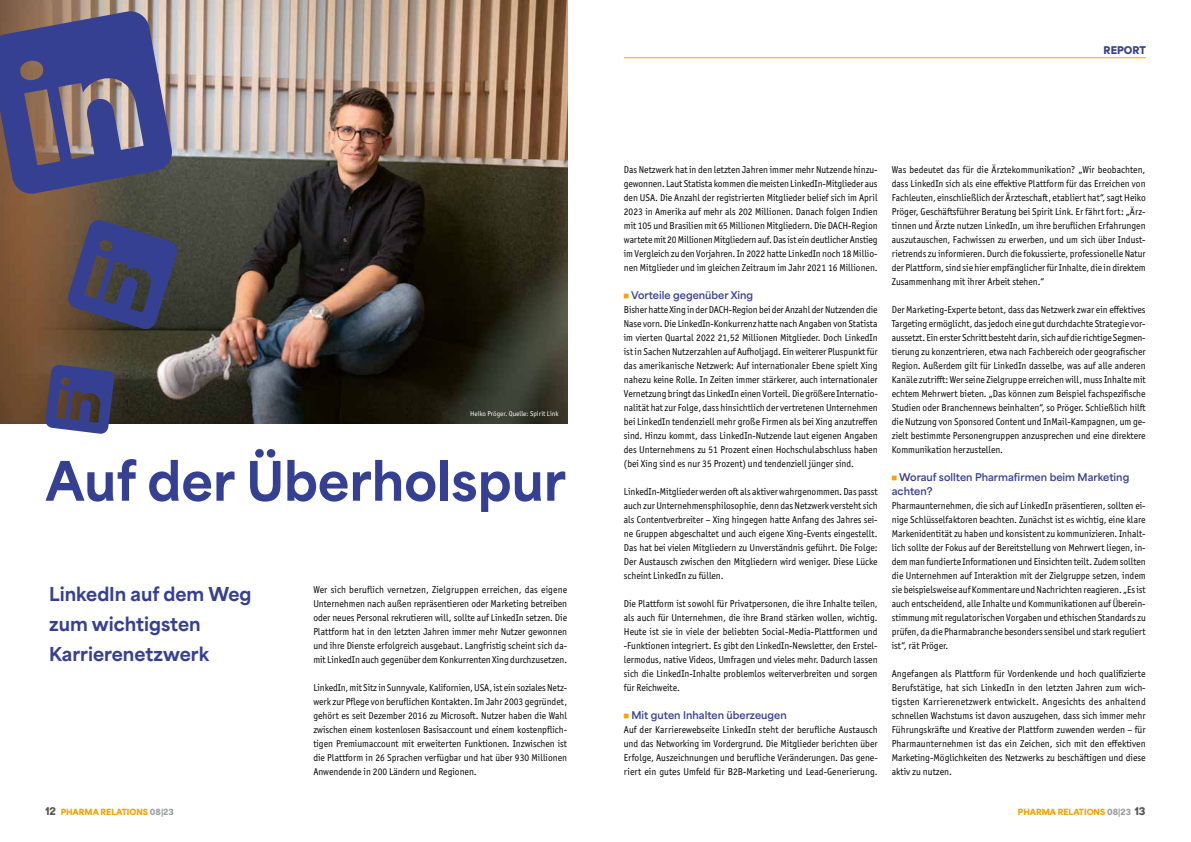
<style>
.page{position:relative;width:1191px;height:842px;background:#fff}
.page>*{position:absolute;margin:0;border:0;box-sizing:border-box;transform-origin:0 0}
.t1{font:800 51px "Area Normal";color:#364093}
.t2{font:800 18px/30px "Area Normal";color:#364093}
.t3{font:10px/14px "Officina Sans ITC Pro";color:#000;text-align:justify;scale:.95 1}
.t4{font:10px/14px "Officina Sans ITC Pro";color:#000;text-align:justify;scale:.96 1}
.t5{font:700 10px/14px "Area Normal";color:#364093}
.t6{font:900 10px "Area Normal";color:#364093}
.t7{font:900 8px "Area Normal";color:#f7a200}
.t8{font:7px "Officina Sans ITC Pro";color:#fff}
.s1{color:#f7a200}
.s2{font-size:10px;color:#555756}
.s3{color:#9d9e9e}
</style>
<div class="page">
<hr style="left:624px;top:57px;width:521px;height:1px;background:#f7a200">
<img style="left:0;top:0;width:567px;height:424px">
<svg style="left:0;top:10px;width:174px;height:185px;background:#5c5985"></svg>
<svg style="left:67px;top:219px;width:111px;height:111px;background:#414265"></svg>
<svg style="left:45px;top:364px;width:70px;height:70px;background:#4b4b78"></svg>
<p class="t8" style="left:470px;top:410px;width:90px">Heiko Pröger. Quelle: Spirit Link</p>
<h1 class="t1" style="left:45px;top:435px;width:522px">Auf der Überholspur</h1>
<h2 class="t2" style="left:49px;top:577px;width:204px">LinkedIn auf dem Weg zum wichtigsten<br>Karrierenetzwerk</h2>
<p class="t3" style="left:313px;top:582px;width:269px">Wer sich beruflich vernetzen, Zielgruppen erreichen, das eigene Unternehmen nach außen repräsentieren oder Marketing betreiben oder neues Personal rekrutieren will, sollte auf LinkedIn setzen. Die Plattform hat in den letzten Jahren immer mehr Nutzer gewonnen und ihre Dienste erfolgreich ausgebaut. Langfristig scheint sich da&shy;mit LinkedIn auch gegenüber dem Konkurrenten Xing durchzusetzen.</p>
<p class="t3" style="left:313px;top:680px;width:269px">LinkedIn, mit Sitz in Sunnyvale, Kalifornien, USA, ist ein soziales Netz&shy;werk zur Pflege von beruflichen Kontakten. Im Jahr 2003 gegründet, gehört es seit Dezember 2016 zu Microsoft. Nutzer haben die Wahl zwischen einem kostenlosen Basisaccount und einem kostenpflich&shy;tigen Premiumaccount mit erweiterten Funktionen. Inzwischen ist die Plattform in 26 Sprachen verfügbar und hat über 930 Millionen Anwendende in 200 Ländern und Regionen.</p>
<p class="t6" style="left:1103px;top:41px;width:44px">REPORT</p>
<p class="t3" style="left:624px;top:163px;width:269px">Das Netzwerk hat in den letzten Jahren immer mehr Nutzende hinzu&shy;gewonnen. Laut Statista kommen die meisten LinkedIn-Mitglieder aus den USA. Die Anzahl der registrierten Mitglieder belief sich im April 2023 in Amerika auf mehr als 202 Millionen. Danach folgen Indien mit 105 und Brasilien mit 65 Millionen Mitgliedern. Die DACH-Region wartete mit 20 Millionen Mitgliedern auf. Das ist ein deutlicher Anstieg im Vergleich zu den Vorjahren. In 2022 hatte LinkedIn noch 18 Millio&shy;nen Mitglieder und im gleichen Zeitraum im Jahr 2021 16 Millionen.</p>
<p class="t5" style="left:624px;top:287px;width:131px"><span class="s1">■</span> Vorteile gegenüber Xing</p>
<p class="t3" style="left:624px;top:303px;width:269px">Bisher hatte Xing in der DACH-Region bei der Anzahl der Nutzenden die Nase vorn. Die LinkedIn-Konkurrenz hatte nach Angaben von Statista im vierten Quartal 2022 21,52 Millionen Mitglieder. Doch LinkedIn ist in Sachen Nutzerzahlen auf Aufholjagd. Ein weiterer Pluspunkt für das amerikanische Netzwerk: Auf internationaler Ebene spielt Xing nahezu keine Rolle. In Zeiten immer stärkerer, auch internationaler Vernetzung bringt das LinkedIn einen Vorteil. Die größere Internatio&shy;nalität hat zur Folge, dass hinsichtlich der vertretenen Unternehmen bei LinkedIn tendenziell mehr große Firmen als bei Xing anzutreffen sind. Hinzu kommt, dass LinkedIn-Nutzende laut eigenen Angaben des Unternehmens zu 51 Prozent einen Hochschulabschluss haben (bei Xing sind es nur 35 Prozent) und tendenziell jünger sind.</p>
<p class="t3" style="left:624px;top:485px;width:269px">LinkedIn-Mitglieder werden oft als aktiver wahrgenommen. Das passt auch zur Unternehmensphilosophie, denn das Netzwerk versteht sich als Contentverbreiter – Xing hingegen hatte Anfang des Jahres sei&shy;ne Gruppen abgeschaltet und auch eigene Xing-Events eingestellt.<br>Das hat bei vielen Mitgliedern zu Unverständnis geführt. Die Folge:<br>Der Austausch zwischen den Mitgliedern wird weniger. Diese Lücke scheint LinkedIn zu füllen.</p>
<p class="t3" style="left:624px;top:597px;width:269px">Die Plattform ist sowohl für Privatpersonen, die ihre Inhalte teilen, als auch für Unternehmen, die ihre Brand stärken wollen, wichtig.<br>Heute ist sie in viele der beliebten Social-Media-Plattformen und -Funktionen integriert. Es gibt den LinkedIn-Newsletter, den Erstel&shy;lermodus, native Videos, Umfragen und vieles mehr. Dadurch lassen sich die LinkedIn-Inhalte problemlos weiterverbreiten und sorgen für Reichweite.</p>
<p class="t5" style="left:624px;top:707px;width:164px"><span class="s1">■</span> Mit guten Inhalten überzeugen</p>
<p class="t3" style="left:624px;top:723px;width:269px">Auf der Karrierewebseite LinkedIn steht der berufliche Austausch und das Networking im Vordergrund. Die Mitglieder berichten über Erfolge, Auszeichnungen und berufliche Veränderungen. Das gene&shy;riert ein gutes Umfeld für B2B-Marketing und Lead-Generierung.</p>
<p class="t3" style="left:891px;top:163px;width:269px">Was bedeutet das für die Ärztekommunikation? „Wir beobachten, dass LinkedIn sich als eine effektive Plattform für das Erreichen von Fachleuten, einschließlich der Ärzteschaft, etabliert hat“, sagt Heiko Pröger, Geschäftsführer Beratung bei Spirit Link. Er fährt fort: „Ärz&shy;tinnen und Ärzte nutzen LinkedIn, um ihre beruflichen Erfahrungen auszutauschen, Fachwissen zu erwerben, und um sich über Indust&shy;rietrends zu informieren. Durch die fokussierte, professionelle Natur der Plattform, sind sie hier empfänglicher für Inhalte, die in direktem Zusammenhang mit ihrer Arbeit stehen.“</p>
<p class="t3" style="left:891px;top:303px;width:269px">Der Marketing-Experte betont, dass das Netzwerk zwar ein effektives Targeting ermöglicht, das jedoch eine gut durchdachte Strategie vor&shy;aussetzt. Ein erster Schritt besteht darin, sich auf die richtige Segmen&shy;tierung zu konzentrieren, etwa nach Fachbereich oder geografischer Region. Außerdem gilt für LinkedIn dasselbe, was auf alle anderen Kanäle zutrifft: Wer seine Zielgruppe erreichen will, muss Inhalte mit echtem Mehrwert bieten. „Das können zum Beispiel fachspezifische Studien oder Branchennews beinhalten“, so Pröger. Schließlich hilft die Nutzung von Sponsored Content und InMail-Kampagnen, um ge&shy;zielt bestimmte Personengruppen anzusprechen und eine direktere Kommunikation herzustellen.</p>
<p class="t5" style="left:891px;top:469px;width:239px"><span class="s1">■</span> Worauf sollten Pharmafirmen beim Marketing achten?</p>
<p class="t3" style="left:891px;top:499px;width:269px">Pharmaunternehmen, die sich auf LinkedIn präsentieren, sollten ei&shy;nige Schlüsselfaktoren beachten. Zunächst ist es wichtig, eine klare Markenidentität zu haben und konsistent zu kommunizieren. Inhalt&shy;lich sollte der Fokus auf der Bereitstellung von Mehrwert liegen, in&shy;dem man fundierte Informationen und Einsichten teilt. Zudem sollten die Unternehmen auf Interaktion mit der Zielgruppe setzen, indem sie beispielsweise auf Kommentare und Nachrichten reagieren. „Es ist auch entscheidend, alle Inhalte und Kommunikationen auf Überein&shy;stimmung mit regulatorischen Vorgaben und ethischen Standards zu prüfen, da die Pharmabranche besonders sensibel und stark reguliert ist“, rät Pröger.</p>
<p class="t4" style="left:891px;top:667px;width:266px">Angefangen als Plattform für Vordenkende und hoch qualifizierte Berufstätige, hat sich LinkedIn in den letzten Jahren zum wich&shy;tigsten Karrierenetzwerk entwickelt. Angesichts des anhaltend schnellen Wachstums ist davon auszugehen, dass sich immer mehr Führungskräfte und Kreative der Plattform zuwenden werden – für Pharmaunternehmen ist das ein Zeichen, sich mit den effektiven Marketing-Möglichkeiten des Netzwerks zu beschäftigen und diese aktiv zu nutzen.</p>
<p class="t7" style="left:45px;top:804px;width:130px"><span class="s2">12</span> PHARMA RELATIONS <span class="s3">08|23</span></p>
<p class="t7" style="left:1018px;top:804px;width:129px">PHARMA RELATIONS <span class="s3">08|23</span> <span class="s2">13</span></p>
</div>
